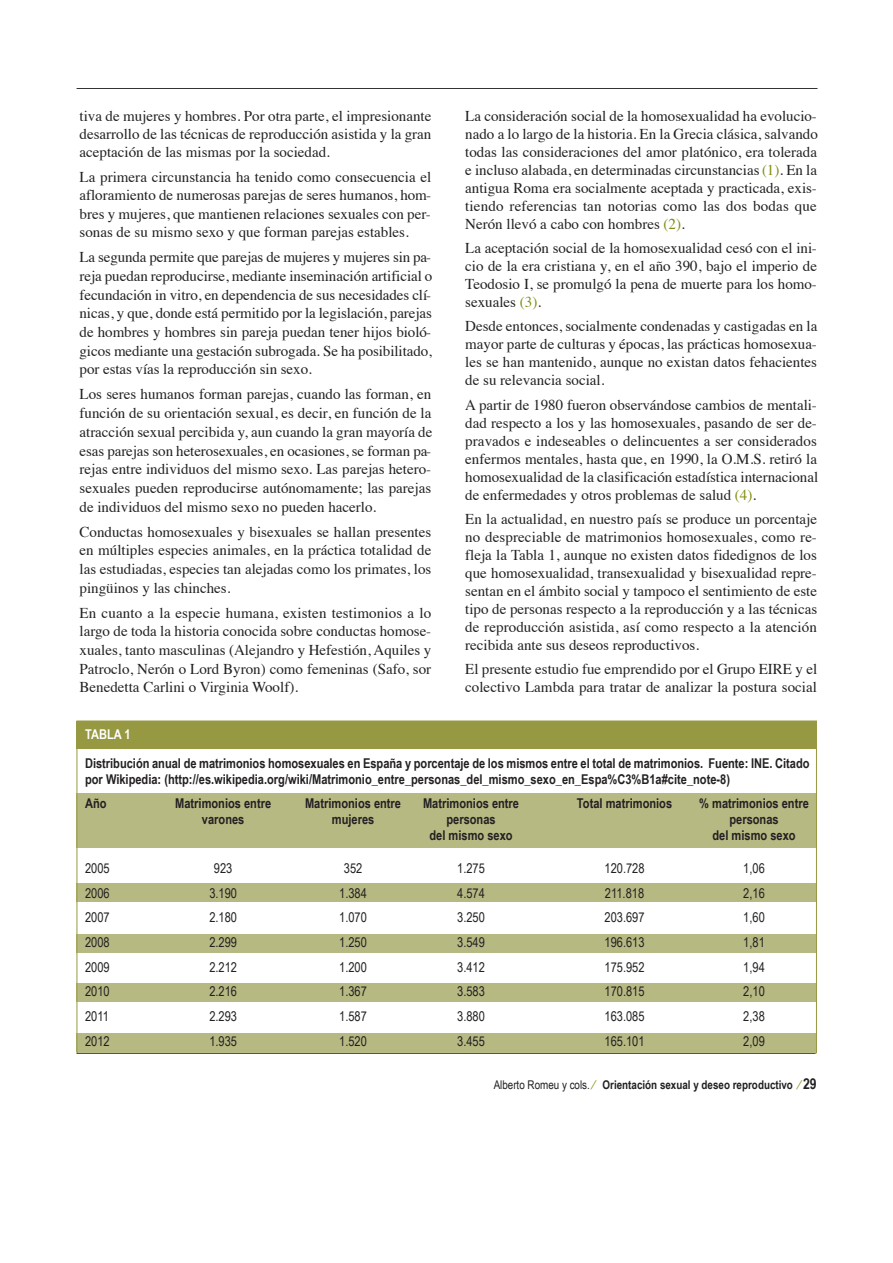
<style>
.page{position:relative;width:893px;height:1263px;background:#fff}
.page>*{position:absolute;margin:0;border:0;box-sizing:border-box;transform-origin:0 0}
.t1{font:15px/18px "Times";color:#232021;text-align:justify}
.t2{font:700 13.5px/16.2px "Arial Narrow";color:#232021}
.t3{font:13.5px "Arial Narrow";color:#232021}
.t4{font:700 13.5px "Arial Narrow";color:#fff}
.t5{font:700 12px "Arial Narrow";color:#232021}
.s1{color:#828c0e}
.s2{font-weight:400}
.s3{font-weight:400;color:#828c0e}
.s4{font-size:15px}
</style>
<div class="page">
<div style="left:77px;top:1033px;width:739px;height:19px;background:#b7b983"></div>
<div style="left:77px;top:983px;width:739px;height:19px;background:#b7b983"></div>
<div style="left:77px;top:934px;width:739px;height:19px;background:#b7b983"></div>
<div style="left:77px;top:883px;width:739px;height:19px;background:#b7b983"></div>
<div style="left:77px;top:793px;width:739px;height:55px;background:#b7b983"></div>
<svg style="left:76px;top:88px;width:742px;height:1px"></svg>
<svg style="left:76px;top:1053px;width:740px;height:1px"></svg>
<div style="left:77px;top:721px;width:739px;height:28px;background:#979842"></div>
<p class="t1" style="left:80px;top:108px;width:353px">tiva de mujeres y hombres. Por otra parte, el impresionante desarrollo de las técnicas de reproducción asistida y la gran aceptación de las mismas por la sociedad.</p>
<p class="t1" style="left:80px;top:168px;width:353px;line-height:18.6px">La primera circunstancia ha tenido como consecuencia el afloramiento de numerosas parejas de seres humanos, hom&shy;bres y mujeres, que mantienen relaciones sexuales con per&shy;sonas de su mismo sexo y que forman parejas estables.</p>
<p class="t1" style="left:80px;top:249px;width:354px;line-height:18.8px">La segunda permite que parejas de mujeres y mujeres sin pa&shy;reja puedan reproducirse, mediante inseminación artificial o fecundación in vitro, en dependencia de sus necesidades clí&shy;nicas, y que, donde está permitido por la legislación, parejas de hombres y hombres sin pareja puedan tener hijos bioló&shy;gicos mediante una gestación subrogada. Se ha posibilitado, por estas vías la reproducción sin sexo.</p>
<p class="t1" style="left:80px;top:386px;width:354px;line-height:18.8px">Los seres humanos forman parejas, cuando las forman, en función de su orientación sexual, es decir, en función de la atracción sexual percibida y, aun cuando la gran mayoría de esas parejas son heterosexuales, en ocasiones, se forman pa&shy;rejas entre individuos del mismo sexo. Las parejas hetero&shy;sexuales pueden reproducirse autónomamente; las parejas de individuos del mismo sexo no pueden hacerlo.</p>
<p class="t1" style="left:80px;top:523px;width:353px;line-height:18.8px">Conductas homosexuales y bisexuales se hallan presentes en múltiples especies animales, en la práctica totalidad de las estudiadas, especies tan alejadas como los primates, los pingüinos y las chinches.</p>
<p class="t1" style="left:80px;top:605px;width:353px;line-height:18.6px">En cuanto a la especie humana, existen testimonios a lo largo de toda la historia conocida sobre conductas homose&shy;xuales, tanto masculinas (Alejandro y Hefestión, Aquiles y Patroclo, Nerón o Lord Byron) como femeninas (Safo, sor Benedetta Carlini o Virginia Woolf).</p>
<p class="t1" style="left:465px;top:108px;width:354px">La consideración social de la homosexualidad ha evolucio&shy;nado a lo largo de la historia. En la Grecia clásica, salvando todas las consideraciones del amor platónico, era tolerada e incluso alabada, en determinadas circunstancias <span class="s1">(1)</span>. En la antigua Roma era socialmente aceptada y practicada, exis&shy;tiendo referencias tan notorias como las dos bodas que Nerón llevó a cabo con hombres <span class="s1">(2)</span>.</p>
<p class="t1" style="left:465px;top:240px;width:353px">La aceptación social de la homosexualidad cesó con el ini&shy;cio de la era cristiana y, en el año 390, bajo el imperio de Teodosio I, se promulgó la pena de muerte para los homo&shy;sexuales <span class="s1">(3)</span>.</p>
<p class="t1" style="left:465px;top:319px;width:353px">Desde entonces, socialmente condenadas y castigadas en la mayor parte de culturas y épocas, las prácticas homosexua&shy;les se han mantenido, aunque no existan datos fehacientes de su relevancia social.</p>
<p class="t1" style="left:465px;top:397px;width:354px">A partir de 1980 fueron observándose cambios de mentali&shy;dad respecto a los y las homosexuales, pasando de ser de&shy;pravados e indeseables o delincuentes a ser considerados enfermos mentales, hasta que, en 1990, la O.M.S. retiró la homosexualidad de la clasificación estadística internacional de enfermedades y otros problemas de salud <span class="s1">(4)</span>.</p>
<p class="t1" style="left:465px;top:511px;width:353px">En la actualidad, en nuestro país se produce un porcentaje no despreciable de matrimonios homosexuales, como re&shy;fleja la Tabla 1, aunque no existen datos fidedignos de los que homosexualidad, transexualidad y bisexualidad repre&shy;sentan en el ámbito social y tampoco el sentimiento de este tipo de personas respecto a la reproducción y a las técnicas de reproducción asistida, así como respecto a la atención recibida ante sus deseos reproductivos.</p>
<p class="t1" style="left:465px;top:662px;width:353px">El presente estudio fue emprendido por el Grupo EIRE y el colectivo Lambda para tratar de analizar la postura social</p>
<p class="t4" style="left:85px;top:726px;width:47px">TABLA 1</p>
<p class="t2" style="left:85px;top:755px;width:726px">Distribución anual de matrimonios homosexuales en España y porcentaje de los mismos entre el total de matrimonios. Fuente: INE. Citado por Wikipedia: (http://es.wikipedia.org/wiki/Matrimonio_entre_personas_del_mismo_sexo_en_Espa%C3%B1a#cite_note-8)</p>
<p class="t2" style="left:85px;top:795px;width:23px">Año</p>
<p class="t2" style="left:175px;top:795px;width:97px">Matrimonios entre</p>
<p class="t2" style="left:305px;top:795px;width:97px">Matrimonios entre</p>
<p class="t2" style="left:423px;top:795px;width:97px">Matrimonios entre</p>
<p class="t2" style="left:577px;top:795px;width:97px">Total matrimonios</p>
<p class="t2" style="left:699px;top:795px;width:111px">% matrimonios entre</p>
<p class="t2" style="left:202px;top:811px;width:44px">varones</p>
<p class="t2" style="left:332px;top:811px;width:44px">mujeres</p>
<p class="t2" style="left:446px;top:811px;width:51px">personas</p>
<p class="t2" style="left:729px;top:811px;width:51px">personas</p>
<p class="t2" style="left:429px;top:827px;width:85px">del mismo sexo</p>
<p class="t2" style="left:712px;top:827px;width:85px">del mismo sexo</p>
<p class="t3" style="left:85px;top:860px;width:26px">2005</p>
<p class="t3" style="left:214px;top:860px;width:20px">923</p>
<p class="t3" style="left:344px;top:860px;width:20px">352</p>
<p class="t3" style="left:457px;top:860px;width:29px">1.275</p>
<p class="t3" style="left:604px;top:860px;width:42px">120.728</p>
<p class="t3" style="left:743px;top:860px;width:23px">1,06</p>
<p class="t3" style="left:85px;top:885px;width:26px">2006</p>
<p class="t3" style="left:209px;top:885px;width:29px">3.190</p>
<p class="t3" style="left:339px;top:885px;width:29px">1.384</p>
<p class="t3" style="left:457px;top:885px;width:29px">4.574</p>
<p class="t3" style="left:605px;top:885px;width:41px">211.818</p>
<p class="t3" style="left:743px;top:885px;width:23px">2,16</p>
<p class="t3" style="left:85px;top:910px;width:26px">2007</p>
<p class="t3" style="left:209px;top:910px;width:29px">2.180</p>
<p class="t3" style="left:339px;top:910px;width:29px">1.070</p>
<p class="t3" style="left:457px;top:910px;width:29px">3.250</p>
<p class="t3" style="left:604px;top:910px;width:42px">203.697</p>
<p class="t3" style="left:743px;top:910px;width:23px">1,60</p>
<p class="t3" style="left:85px;top:934px;width:26px">2008</p>
<p class="t3" style="left:209px;top:934px;width:29px">2.299</p>
<p class="t3" style="left:339px;top:934px;width:29px">1.250</p>
<p class="t3" style="left:457px;top:934px;width:29px">3.549</p>
<p class="t3" style="left:604px;top:934px;width:42px">196.613</p>
<p class="t3" style="left:743px;top:934px;width:23px">1,81</p>
<p class="t3" style="left:85px;top:959px;width:26px">2009</p>
<p class="t3" style="left:209px;top:959px;width:29px">2.212</p>
<p class="t3" style="left:339px;top:959px;width:29px">1.200</p>
<p class="t3" style="left:457px;top:959px;width:29px">3.412</p>
<p class="t3" style="left:604px;top:959px;width:42px">175.952</p>
<p class="t3" style="left:743px;top:959px;width:23px">1,94</p>
<p class="t3" style="left:85px;top:984px;width:26px">2010</p>
<p class="t3" style="left:209px;top:984px;width:29px">2.216</p>
<p class="t3" style="left:339px;top:984px;width:29px">1.367</p>
<p class="t3" style="left:457px;top:984px;width:29px">3.583</p>
<p class="t3" style="left:604px;top:984px;width:42px">170.815</p>
<p class="t3" style="left:743px;top:984px;width:23px">2,10</p>
<p class="t3" style="left:85px;top:1008px;width:25px">2011</p>
<p class="t3" style="left:209px;top:1008px;width:29px">2.293</p>
<p class="t3" style="left:339px;top:1008px;width:29px">1.587</p>
<p class="t3" style="left:457px;top:1008px;width:29px">3.880</p>
<p class="t3" style="left:604px;top:1008px;width:42px">163.085</p>
<p class="t3" style="left:743px;top:1008px;width:23px">2,38</p>
<p class="t3" style="left:85px;top:1033px;width:26px">2012</p>
<p class="t3" style="left:209px;top:1033px;width:29px">1.935</p>
<p class="t3" style="left:339px;top:1033px;width:29px">1.520</p>
<p class="t3" style="left:457px;top:1033px;width:29px">3.455</p>
<p class="t3" style="left:604px;top:1033px;width:42px">165.101</p>
<p class="t3" style="left:743px;top:1033px;width:23px">2,09</p>
<p class="t5" style="left:493px;top:1078px;width:324px"><span class="s2">Alberto Romeu y cols.</span> <span class="s3">⁄</span> Orientación sexual y deseo reproductivo <span class="s3">⁄</span> <span class="s4">29</span></p>
</div>
